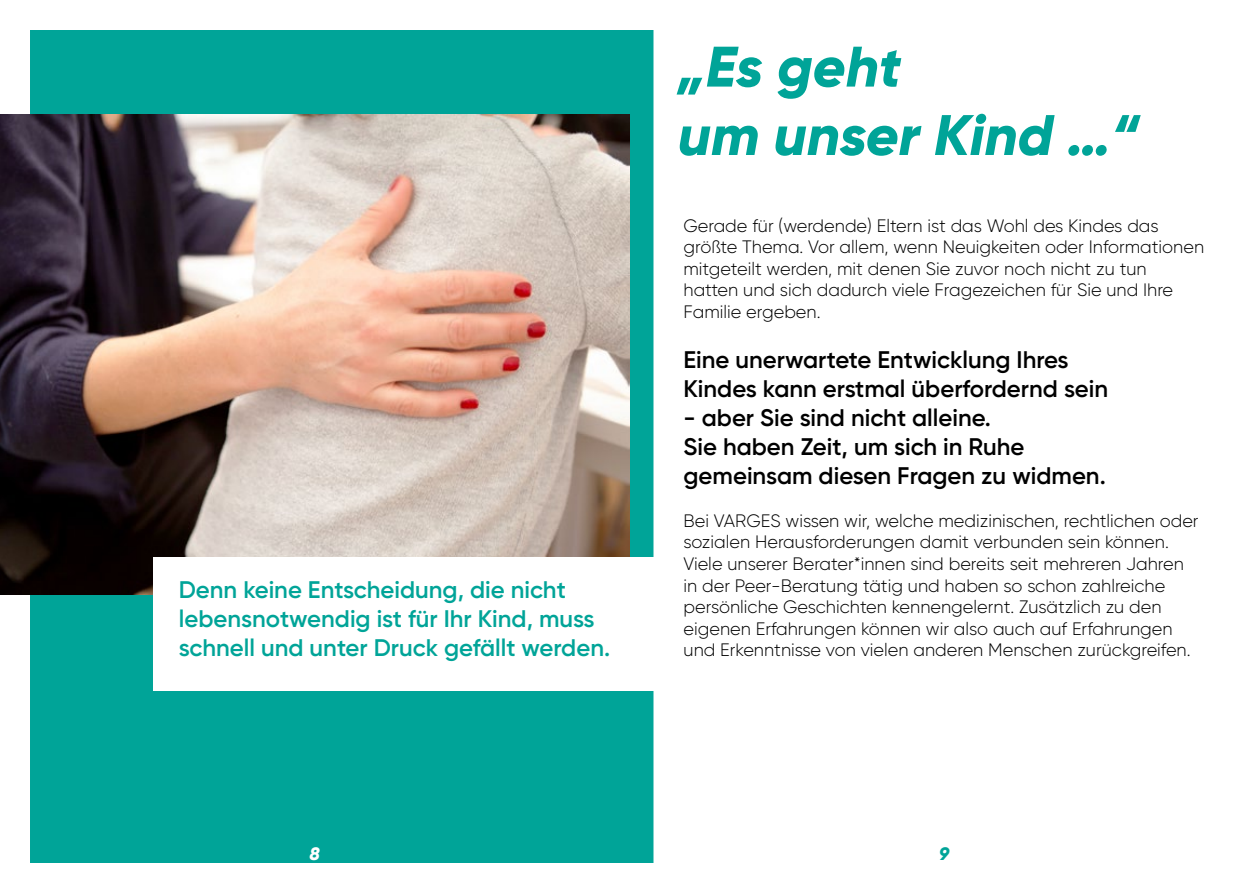
<style>
.page{position:relative;width:1259px;height:893px;background:#fff}
.page>*{position:absolute;margin:0;border:0;box-sizing:border-box;transform-origin:0 0}
.t1{font:italic 600 57px/68.4px "Gilroy";color:#00a498}
.t2{font:600 24px/28.8px "Gilroy";color:#000}
.t3{font:600 24px/28.8px "Gilroy";color:#00a498}
.t4{font:300 18px/21.6px "Gilroy";color:#000}
.t5{font:italic 600 18px "Gilroy";color:#fff}
.t6{font:italic 600 18px "Gilroy";color:#00a498}
</style>
<div class="page">
<div style="left:15px;top:15px;width:653px;height:863px;background:#00a498"></div>
<div style="left:0;top:0;width:683px;height:893px;border:30px solid #fff"></div>
<img style="left:0;top:115px;width:629px;height:480px">
<div style="left:153px;top:557px;width:503px;height:133px;background:#fff"></div>
<h2 class="t3" style="left:179px;top:575px;width:433px">Denn keine Entscheidung, die nicht lebensnotwendig ist für Ihr Kind, muss schnell und unter Druck gefällt werden.</h2>
<h1 class="t1" style="left:678px;top:32px;width:462px">„Es geht<br>um unser Kind …“</h1>
<p class="t4" style="left:683px;top:214px;width:522px">Gerade für (werdende) Eltern ist das Wohl des Kindes das größte Thema. Vor allem, wenn Neuigkeiten oder Informationen mitgeteilt werden, mit denen Sie zuvor noch nicht zu tun hatten und sich dadurch viele Fragezeichen für Sie und Ihre Familie ergeben.</p>
<h2 class="t2" style="left:683px;top:345px;width:426px">Eine unerwartete Entwicklung Ihres<br>Kindes kann erstmal überfordernd sein</h2>
<h2 class="t2" style="left:683px;top:403px;width:424px">- aber Sie sind nicht alleine.<br>Sie haben Zeit, um sich in Ruhe gemeinsam diesen Fragen zu widmen.</h2>
<p class="t4" style="left:683px;top:509px;width:517px">Bei VARGES wissen wir, welche medizinischen, rechtlichen oder sozialen Herausforderungen damit verbunden sein können.<br>Viele unserer Berater*innen sind bereits seit mehreren Jahren in der Peer-Beratung tätig und haben so schon zahlreiche persönliche Geschichten kennengelernt. Zusätzlich zu den eigenen Erfahrungen können wir also auch auf Erfahrungen und Erkenntnisse von vielen anderen Menschen zurückgreifen.</p>
<p class="t5" style="left:309px;top:842px;width:12px">8</p>
<p class="t6" style="left:939px;top:842px;width:12px">9</p>
</div>
